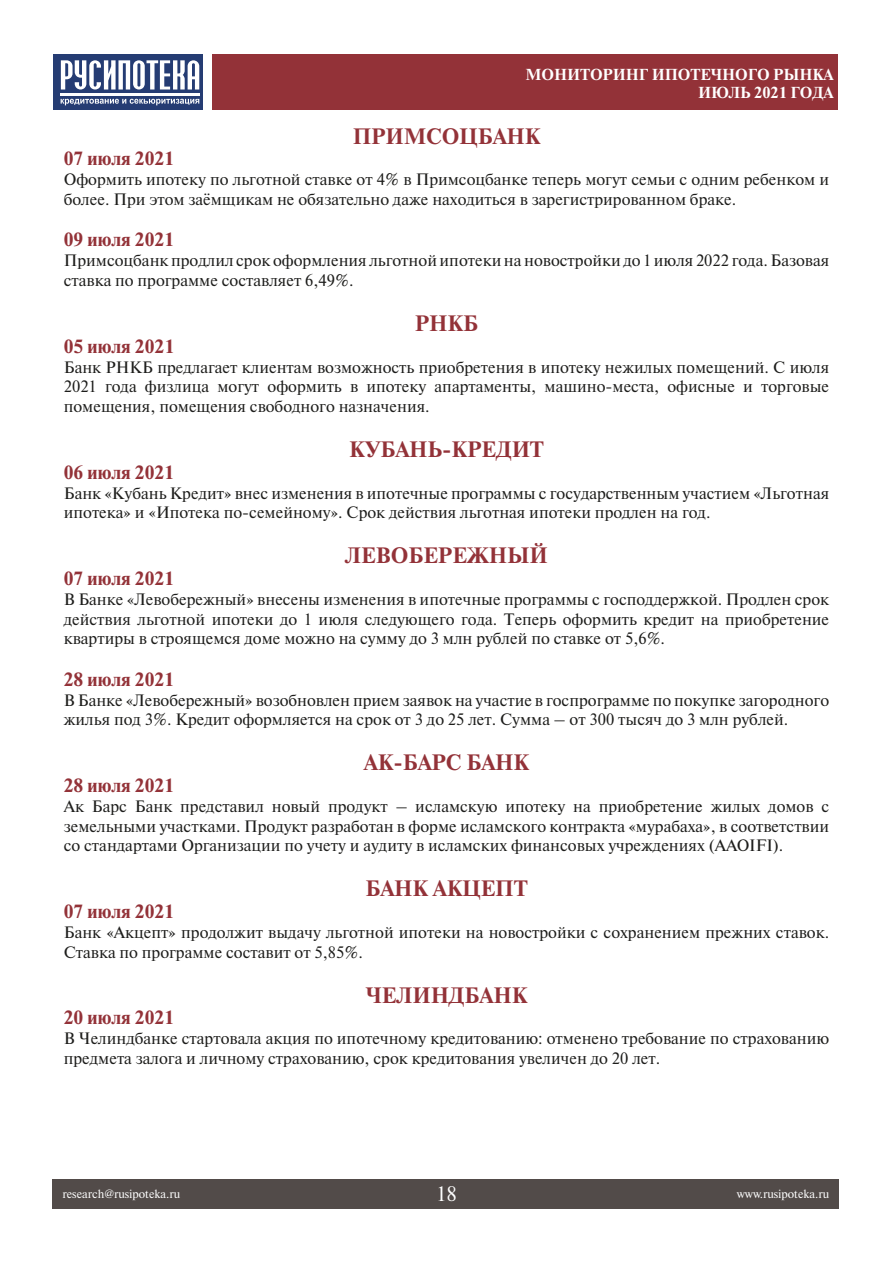
<style>
.page{position:relative;width:893px;height:1263px;background:#fff}
.page>*{position:absolute;margin:0;border:0;box-sizing:border-box;transform-origin:0 0}
.Стиль_абзаца_2{font:700 21px "Newton C";color:#933238}
.t1{font:21px "Newton C";color:#fff}
.Стиль_абзаца_2-2{font:700 18px "Newton C";color:#933238}
.Стиль_абзаца_2-3{font:16.5px/19.8px "Newton C";color:#1d1d1b}
.t2{font:700 15px/18px "Newton C";color:#fff;text-align:right}
.t3{font:12px "Newton C";color:#fff}
</style>
<div class="page">
<div style="left:52px;top:1180px;width:787px;height:29px;background:#524b49"></div>
<div style="left:213px;top:54px;width:625px;height:55px;background:#933238"></div>
<div style="left:53px;top:54px;width:150px;height:56px;background:#253c73"></div>
<svg style="left:61px;top:60px;width:138px;height:29px"></svg>
<hr style="left:60px;top:93px;width:139px;height:2px;background:#fff">
<svg style="left:61px;top:99px;width:138px;height:6px"></svg>
<p class="t2" style="left:526px;top:65px;width:309px">МОНИТОРИНГ ИПОТЕЧНОГО РЫНКА<br>ИЮЛЬ 2021 ГОДА</p>
<p class="Стиль_абзаца_2" style="left:353px;top:124px;width:189px">ПРИМСОЦБАНК</p>
<p class="Стиль_абзаца_2-2" style="left:64px;top:148px;width:112px">07 июля 2021</p>
<p class="Стиль_абзаца_2-3" style="left:64px;top:170px;width:767px">Оформить ипотеку по льготной ставке от 4% в Примсоцбанке теперь могут семьи с одним ребенком и более. При этом заёмщикам не обязательно даже находиться в зарегистрированном браке.</p>
<p class="Стиль_абзаца_2-2" style="left:64px;top:229px;width:112px">09 июля 2021</p>
<p class="Стиль_абзаца_2-3" style="left:64px;top:251px;width:767px">Примсоцбанк продлил срок оформления льготной ипотеки на новостройки до 1 июля 2022 года. Базовая ставка по программе составляет 6,49%.</p>
<p class="Стиль_абзаца_2" style="left:415px;top:311px;width:65px">РНКБ</p>
<p class="Стиль_абзаца_2-2" style="left:64px;top:335px;width:112px">05 июля 2021</p>
<p class="Стиль_абзаца_2-3" style="left:64px;top:357px;width:767px;text-align:justify">Банк РНКБ предлагает клиентам возможность приобретения в ипотеку нежилых помещений. С июля 2021 года физлица могут оформить в ипотеку апартаменты, машино-места, офисные и торговые помещения, помещения свободного назначения.</p>
<p class="Стиль_абзаца_2" style="left:349px;top:437px;width:196px">КУБАНЬ-КРЕДИТ</p>
<p class="Стиль_абзаца_2-2" style="left:64px;top:461px;width:112px">06 июля 2021</p>
<p class="Стиль_абзаца_2-3" style="left:64px;top:483px;width:767px">Банк «Кубань Кредит» внес изменения в ипотечные программы с государственным участием «Льготная ипотека» и «Ипотека по-семейному». Срок действия льготная ипотеки продлен на год.</p>
<p class="Стиль_абзаца_2" style="left:345px;top:543px;width:204px">ЛЕВОБЕРЕЖНЫЙ</p>
<p class="Стиль_абзаца_2-2" style="left:64px;top:568px;width:112px">07 июля 2021</p>
<p class="Стиль_абзаца_2-3" style="left:64px;top:589px;width:767px;text-align:justify">В Банке «Левобережный» внесены изменения в ипотечные программы с господдержкой. Продлен срок действия льготной ипотеки до 1 июля следующего года. Теперь оформить кредит на приобретение квартиры в строящемся доме можно на сумму до 3 млн рублей по ставке от 5,6%.</p>
<p class="Стиль_абзаца_2-2" style="left:64px;top:668px;width:112px">28 июля 2021</p>
<p class="Стиль_абзаца_2-3" style="left:64px;top:690px;width:767px">В Банке «Левобережный» возобновлен прием заявок на участие в госпрограмме по покупке загородного жилья под 3%. Кредит оформляется на срок от 3 до 25 лет. Сумма – от 300 тысяч до 3 млн рублей.</p>
<p class="Стиль_абзаца_2" style="left:364px;top:750px;width:167px">АК-БАРС БАНК</p>
<p class="Стиль_абзаца_2-2" style="left:64px;top:775px;width:112px">28 июля 2021</p>
<p class="Стиль_абзаца_2-3" style="left:64px;top:796px;width:767px;text-align:justify">Ак Барс Банк представил новый продукт – исламскую ипотеку на приобретение жилых домов с земельными участками. Продукт разработан в форме исламского контракта «мурабаха», в соответствии со стандартами Организации по учету и аудиту в исламских финансовых учреждениях (AAOIFI).</p>
<p class="Стиль_абзаца_2" style="left:365px;top:876px;width:164px">БАНК АКЦЕПТ</p>
<p class="Стиль_абзаца_2-2" style="left:64px;top:901px;width:112px">07 июля 2021</p>
<p class="Стиль_абзаца_2-3" style="left:64px;top:922px;width:767px">Банк «Акцепт» продолжит выдачу льготной ипотеки на новостройки с сохранением прежних ставок.<br>Ставка по программе составит от 5,85%.</p>
<p class="Стиль_абзаца_2" style="left:366px;top:982px;width:163px">ЧЕЛИНДБАНК</p>
<p class="Стиль_абзаца_2-2" style="left:64px;top:1007px;width:112px">20 июля 2021</p>
<p class="Стиль_абзаца_2-3" style="left:64px;top:1028px;width:767px">В Челиндбанке стартовала акция по ипотечному кредитованию: отменено требование по страхованию предмета залога и личному страхованию, срок кредитования увеличен до 20 лет.</p>
<p class="t1" style="left:436px;top:1182px;width:22px">18</p>
<p class="t3" style="left:63px;top:1187px;width:119px">research@rusipoteka.ru</p>
<p class="t3" style="left:737px;top:1187px;width:94px">www.rusipoteka.ru</p>
</div>
